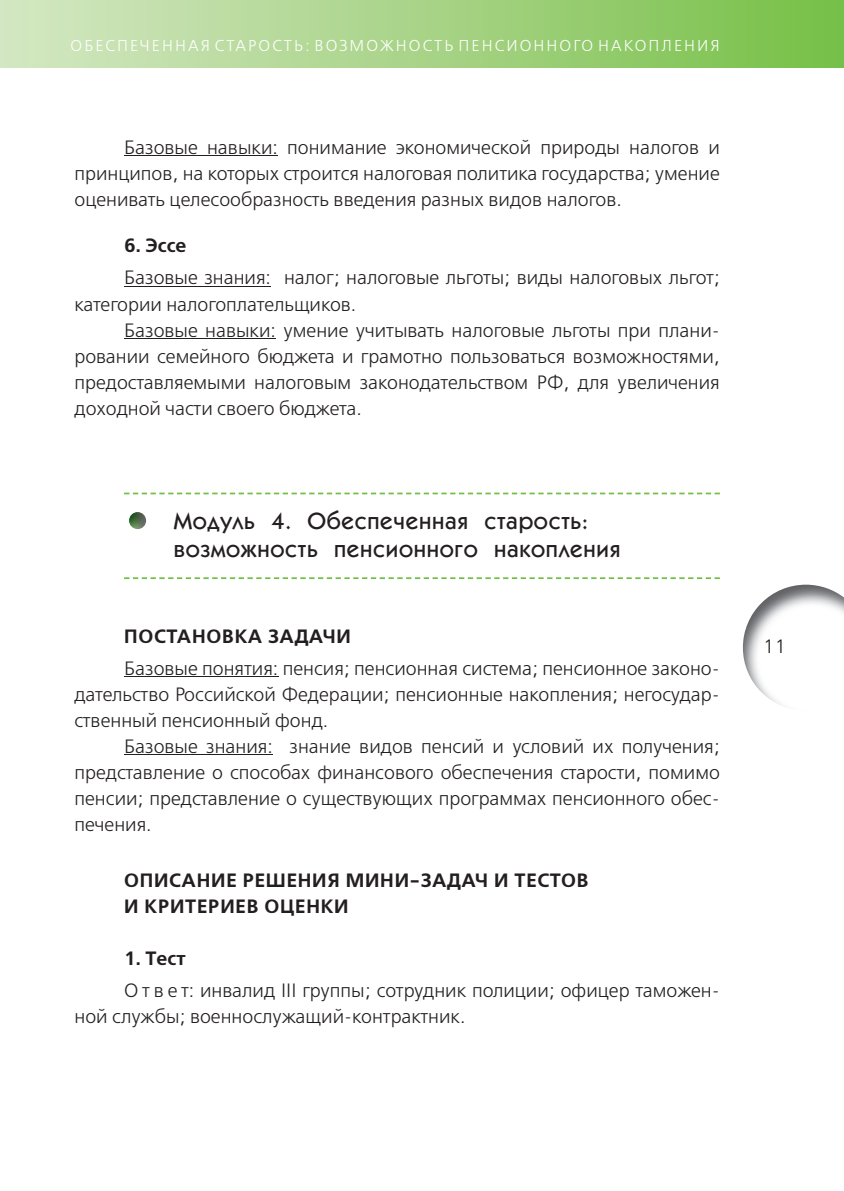
<style>
.page{position:relative;width:844px;height:1191px;background:#fff}
.page>*{position:absolute;margin:0;border:0;box-sizing:border-box;transform-origin:0 0}
.t1{font:500 23.62px/28.3px "Kabel C";letter-spacing:.03em;color:#231f20}
.t2{font:19.25px/26.1px "Free Set C";color:#231f20;text-align:justify}
.t3{font:700 19.25px/26.1px "Free Set C";letter-spacing:.04em;color:#231f20}
.t4{font:15.75px "Free Set C";letter-spacing:.13em;color:#fff}
</style>
<div class="page">
<div style="left:0;top:0;width:843px;height:68px;background:linear-gradient(to right,#d6e7c4,#78c048)"></div>
<img style="left:742px;top:584px;width:101px;height:122px">
<hr style="left:124px;top:155px;width:154px;height:1px;background:#231f20">
<hr style="left:124px;top:286px;width:147px;height:1px;background:#231f20">
<hr style="left:124px;top:338px;width:152px;height:1px;background:#231f20">
<svg style="left:124px;top:492px;width:595px;height:2px"></svg>
<svg style="left:124px;top:577px;width:595px;height:2px"></svg>
<hr style="left:124px;top:676px;width:154px;height:1px;background:#231f20">
<hr style="left:124px;top:754px;width:149px;height:1px;background:#231f20">
<img style="left:129px;top:512px;width:17px;height:17px;border-radius:9px">
<p class="t4" style="left:71px;top:37px;width:650px">ОБЕСПЕЧЕННАЯ СТАРОСТЬ: ВОЗМОЖНОСТЬ ПЕНСИОННОГО НАКОПЛЕНИЯ</p>
<p class="t2" style="left:74px;top:134px;width:646px;text-indent:50px">Базовые навыки: понимание экономической природы налогов и принципов, на которых строится налоговая политика государства; умение оценивать целесообразность введения разных видов налогов.</p>
<p class="t3" style="left:124px;top:233px;width:64px">6. Эссе</p>
<p class="t2" style="left:74px;top:265px;width:646px;text-indent:50px">Базовые знания: налог; налоговые льготы; виды налоговых льгот; категории налогоплательщиков.</p>
<p class="t2" style="left:74px;top:317px;width:646px;text-indent:50px">Базовые навыки: умение учитывать налоговые льготы при плани&shy;ровании семейного бюджета и грамотно пользоваться возможностями, предоставляемыми налоговым законодательством РФ, для увеличения доходной части своего бюджета.</p>
<p class="t1" style="left:174px;top:506px;width:448px">Модуль 4. Обеспеченная старость: возможность пенсионного накопления</p>
<p class="t3" style="left:124px;top:623px;width:228px">ПОСТАНОВКА ЗАДАЧИ</p>
<p class="t2" style="left:74px;top:655px;width:646px;text-indent:50px">Базовые понятия: пенсия; пенсионная система; пенсионное законо&shy;дательство Российской Федерации; пенсионные накопления; негосудар&shy;ственный пенсионный фонд.</p>
<p class="t2" style="left:74px;top:733px;width:646px;text-indent:50px">Базовые знания: знание видов пенсий и условий их получения; представление о способах финансового обеспечения старости, помимо пенсии; представление о существующих программах пенсионного обес&shy;печения.</p>
<p class="t3" style="left:124px;top:867px;width:466px">ОПИСАНИЕ РЕШЕНИЯ МИНИ-ЗАДАЧ И ТЕСТОВ<br>И КРИТЕРИЕВ ОЦЕНКИ</p>
<p class="t3" style="left:124px;top:945px;width:63px">1. Тест</p>
<p class="t2" style="left:74px;top:977px;width:646px;text-indent:50px">О т в е т: инвалид III группы; сотрудник полиции; офицер таможен&shy;ной службы; военнослужащий-контрактник.</p>
<p class="t2" style="left:762px;top:633px;width:25px">11</p>
</div>
